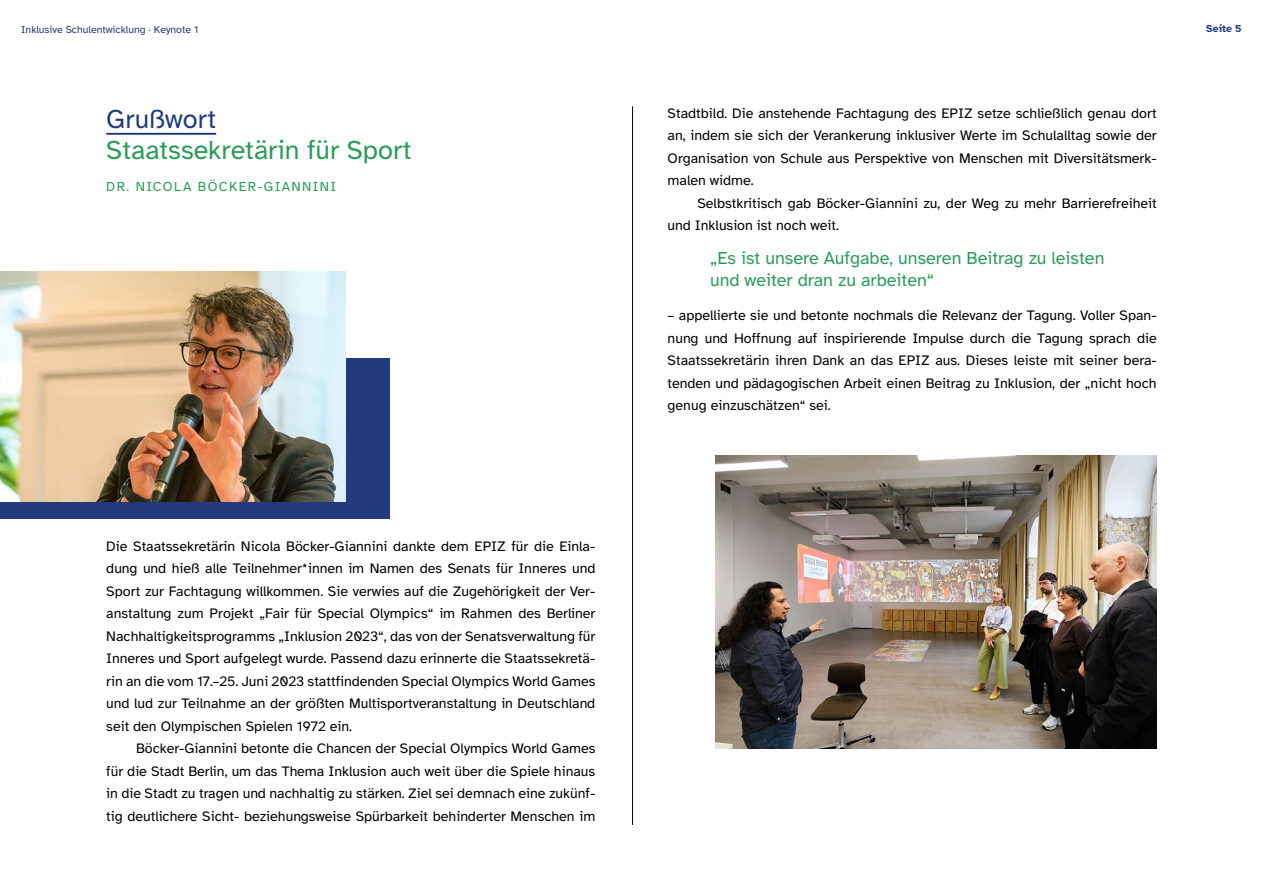
<style>
.page{position:relative;width:1263px;height:893px;background:#fff}
.page>*{position:absolute;margin:0;border:0;box-sizing:border-box;transform-origin:0 0}
.Titel{font:27px "Atkinson Hyperlegible";color:#299c59}
.Titel-2{font:27px "Atkinson Hyperlegible";color:#233a7e}
.Pull_Quote{font:18px/22.5px "Atkinson Hyperlegible";color:#299c59}
.Fließtext{font:14.25px/22.5px "Atkinson Hyperlegible";color:#000;text-align:justify}
.Autor_in{font:13.5px "Atkinson Hyperlegible";letter-spacing:.1em;color:#299c59}
.t1{font:10.5px "Atkinson Hyperlegible";color:#233a7e}
.t2{font:700 10.5px "Atkinson Hyperlegible";color:#233a7e}
</style>
<div class="page">
<hr style="left:632px;top:106px;width:1px;height:719px;background:#000">
<div style="left:0;top:359px;width:390px;height:160px;background:#233a7e"></div>
<hr style="left:106px;top:133px;width:110px;height:2px;background:#233a7e">
<img style="left:0;top:271px;width:345px;height:231px">
<img style="left:716px;top:455px;width:441px;height:294px">
<p class="t1" style="left:21px;top:24px;width:179px">Inklusive Schulentwicklung · Keynote 1</p>
<p class="t2" style="left:1206px;top:23px;width:37px">Seite 5</p>
<p class="Titel-2" style="left:106px;top:104px;width:111px">Grußwort</p>
<p class="Titel" style="left:106px;top:135px;width:307px">Staatssekretärin für Sport</p>
<p class="Autor_in" style="left:106px;top:179px;width:231px">DR. NICOLA BÖCKER-GIANNINI</p>
<p class="Fließtext" style="left:106px;top:535px;width:491px">Die Staatssekretärin Nicola Böcker-Giannini dankte dem EPIZ für die Einla&shy;dung und hieß alle Teilnehmer*innen im Namen des Senats für Inneres und Sport zur Fachtagung willkommen. Sie verwies auf die Zugehörigkeit der Ver&shy;anstaltung zum Projekt „Fair für Special Olympics“ im Rahmen des Berliner Nachhaltigkeitsprogramms „Inklusion 2023“, das von der Senatsverwaltung für Inneres und Sport aufgelegt wurde. Passend dazu erinnerte die Staatssekretä&shy;rin an die vom 17.–25. Juni 2023 stattfindenden Special Olympics World Games und lud zur Teilnahme an der größten Multisportveranstaltung in Deutschland seit den Olympischen Spielen 1972 ein.</p>
<p class="Fließtext" style="left:106px;top:738px;width:491px;text-indent:30px">Böcker-Giannini betonte die Chancen der Special Olympics World Games für die Stadt Berlin, um das Thema Inklusion auch weit über die Spiele hinaus in die Stadt zu tragen und nachhaltig zu stärken. Ziel sei demnach eine zukünf&shy;tig deutlichere Sicht- beziehungsweise Spürbarkeit behinderter Menschen im</p>
<p class="Fließtext" style="left:668px;top:102px;width:491px">Stadtbild. Die anstehende Fachtagung des EPIZ setze schließlich genau dort an, indem sie sich der Verankerung inklusiver Werte im Schulalltag sowie der Organisation von Schule aus Perspektive von Menschen mit Diversitätsmerk&shy;malen widme.</p>
<p class="Fließtext" style="left:668px;top:192px;width:490px;text-indent:30px">Selbstkritisch gab Böcker-Giannini zu, der Weg zu mehr Barrierefreiheit und Inklusion ist noch weit.</p>
<p class="Pull_Quote" style="left:710px;top:247px;width:396px">„Es ist unsere Aufgabe, unseren Beitrag zu leisten und weiter dran zu arbeiten“</p>
<p class="Fließtext" style="left:668px;top:304px;width:491px">– appellierte sie und betonte nochmals die Relevanz der Tagung. Voller Span&shy;nung und Hoffnung auf inspirierende Impulse durch die Tagung sprach die Staatssekretärin ihren Dank an das EPIZ aus. Dieses leiste mit seiner bera&shy;tenden und pädagogischen Arbeit einen Beitrag zu Inklusion, der „nicht hoch genug einzuschätzen“ sei.</p>
</div>
